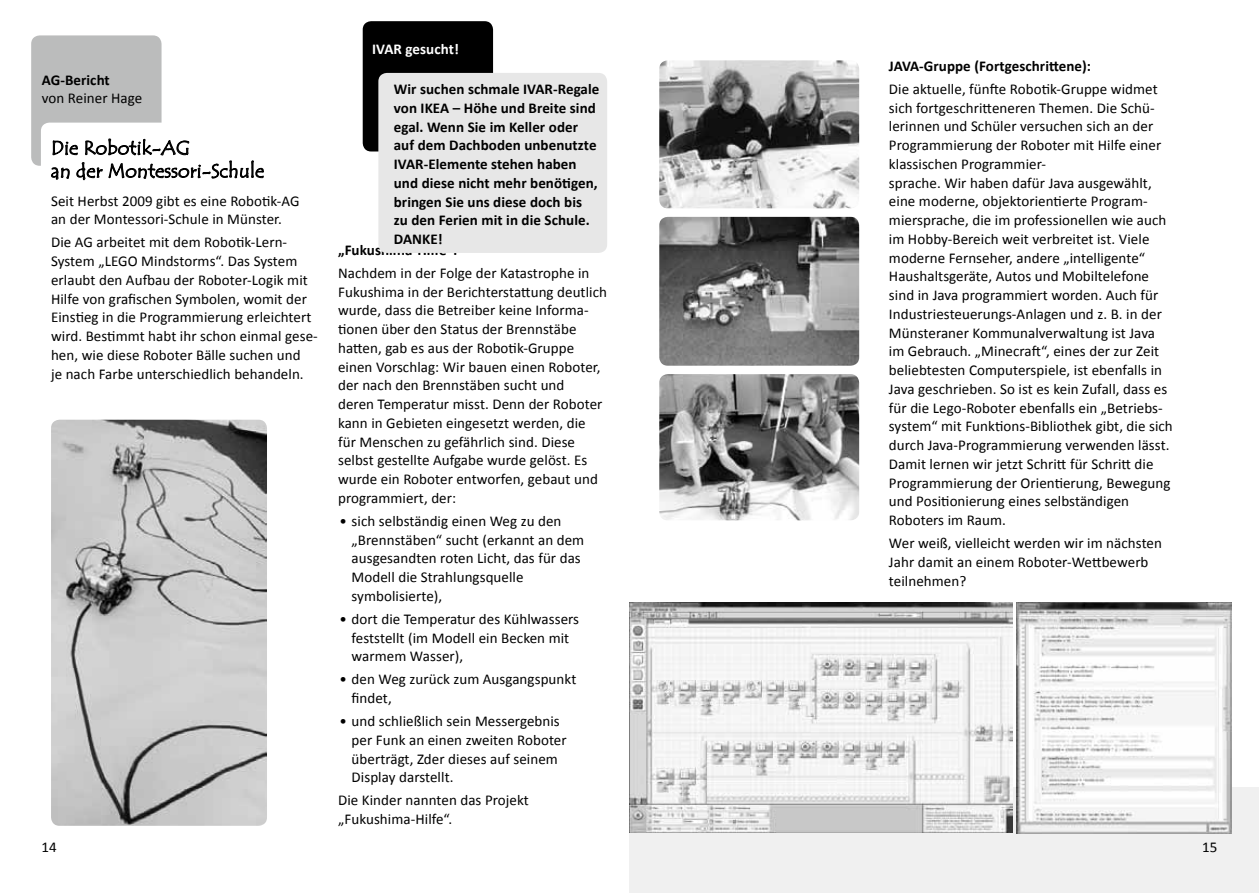
<style>
.page{position:relative;width:1259px;height:893px;background:#fff}
.page>*{position:absolute;margin:0;border:0;box-sizing:border-box;transform-origin:0 0}
.t1{font:19.5px/23px "Tempus Sans ITC";letter-spacing:.01em;color:#000}
.t2{font:15px/18.8px "Calibri";letter-spacing:.005em;color:#000}
.t3{font:700 15px/18.8px "Calibri";letter-spacing:.005em;color:#000}
.t4{font:700 15px "Calibri";letter-spacing:.005em;color:#fff}
</style>
<div class="page">
<div style="left:629px;top:787px;width:630px;height:106px;background:#f0f0f0"></div>
<img style="left:659px;top:60px;width:200px;height:148px">
<img style="left:659px;top:217px;width:200px;height:149px">
<img style="left:659px;top:374px;width:200px;height:146px">
<img style="left:629px;top:602px;width:383px;height:230px">
<img style="left:1016px;top:602px;width:215px;height:231px">
<div style="left:31px;top:35px;width:130px;height:131px;background:#bbbcbc;border-radius:9px"></div>
<div style="left:41px;top:123px;width:145px;height:130px;background:#fff;border-radius:9px"></div>
<svg style="left:51px;top:112px;width:213px;height:69px"></svg>
<img style="left:51px;top:420px;width:216px;height:406px">
<div style="left:363px;top:21px;width:130px;height:130px;background:#000;border-radius:9px"></div>
<div style="left:378px;top:73px;width:229px;height:180px;background:#e7e7e7;border-radius:9px"></div>
<p class="t4" style="left:372px;top:40px;width:88px">IVAR gesucht!</p>
<p class="t3" style="left:394px;top:80px;width:207px">Wir suchen schmale IVAR-Regale von IKEA – Höhe und Breite sind egal. Wenn Sie im Keller oder auf dem Dachboden unbenutzte<br>IVAR-Elemente stehen haben und diese nicht mehr benötigen, bringen Sie uns diese doch bis zu den Ferien mit in die Schule.<br>DANKE!</p>
<p class="t3" style="left:42px;top:70px;width:70px">AG-Bericht</p>
<p class="t2" style="left:42px;top:89px;width:102px">von Reiner Hage</p>
<h1 class="t1" style="left:51px;top:137px;width:215px">Die Robotik-AG<br>an der Montessori-Schule</h1>
<p class="t2" style="left:51px;top:191px;width:250px">Seit Herbst 2009 gibt es eine Robotik-AG an der Montessori-Schule in Münster.</p>
<p class="t2" style="left:51px;top:233px;width:268px">Die AG arbeitet mit dem Robotik-Lern-System „LEGO Mindstorms“. Das System erlaubt den Aufbau der Roboter-Logik mit Hilfe von grafischen Symbolen, womit der Einstieg in die Programmierung erleichtert wird. Bestimmt habt ihr schon einmal gese&shy;hen, wie diese Roboter Bälle suchen und<br>je nach Farbe unterschiedlich behandeln.</p>
<p class="t3" style="left:338px;top:240px;width:121px">„Fukushima-Hilfe“:</p>
<p class="t2" style="left:338px;top:263px;width:270px">Nachdem in der Folge der Katastrophe in Fukushima in der Berichterstattung deutlich wurde, dass die Betreiber keine Informa&shy;tionen über den Status der Brennstäbe hatten, gab es aus der Robotik-Gruppe einen Vorschlag: Wir bauen einen Roboter, der nach den Brennstäben sucht und<br>deren Temperatur misst. Denn der Roboter kann in Gebieten eingesetzt werden, die für Menschen zu gefährlich sind. Diese selbst gestellte Aufgabe wurde gelöst. Es wurde ein Roboter entworfen, gebaut und programmiert, der:</p>
<p class="t2" style="left:351px;top:511px;width:234px;text-indent:-12px">• sich selbständig einen Weg zu den „Brennstäben“ sucht (erkannt an dem ausgesandten roten Licht, das für das<br>Modell die Strahlungsquelle symbolisierte),</p>
<p class="t2" style="left:351px;top:609px;width:229px;text-indent:-12px">• dort die Temperatur des Kühlwassers feststellt (im Modell ein Becken mit warmem Wasser),</p>
<p class="t2" style="left:351px;top:670px;width:226px;text-indent:-12px">• den Weg zurück zum Ausgangspunkt findet,</p>
<p class="t2" style="left:351px;top:712px;width:217px;text-indent:-12px">• und schließlich sein Messergebnis per Funk an einen zweiten Roboter überträgt, Zder dieses auf seinem<br>Display darstellt.</p>
<p class="t2" style="left:338px;top:791px;width:192px">Die Kinder nannten das Projekt „Fukushima-Hilfe“.</p>
<p class="t2" style="left:41px;top:838px;width:17px">14</p>
<p class="t3" style="left:889px;top:57px;width:204px">JAVA-Gruppe (Fortgeschrittene):</p>
<p class="t2" style="left:889px;top:80px;width:285px">Die aktuelle, fünfte Robotik-Gruppe widmet sich fortgeschritteneren Themen. Die Schü&shy;lerinnen und Schüler versuchen sich an der Programmierung der Roboter mit Hilfe einer klassischen Programmier-<br>sprache. Wir haben dafür Java ausgewählt, eine moderne, objektorientierte Program&shy;miersprache, die im professionellen wie auch im Hobby-Bereich weit verbreitet ist. Viele moderne Fernseher, andere „intelligente“ Haushaltsgeräte, Autos und Mobiltelefone sind in Java programmiert worden. Auch für Industriesteuerungs-Anlagen und z. B. in der Münsteraner Kommunalverwaltung ist Java im Gebrauch. „Minecraft“, eines der zur Zeit beliebtesten Computerspiele, ist ebenfalls in Java geschrieben. So ist es kein Zufall, dass es für die Lego-Roboter ebenfalls ein „Betriebs&shy;system“ mit Funktions-Bibliothek gibt, die sich durch Java-Programmierung verwenden lässt.<br>Damit lernen wir jetzt Schritt für Schritt die Programmierung der Orientierung, Bewegung und Positionierung eines selbständigen Roboters im Raum.</p>
<p class="t2" style="left:889px;top:534px;width:274px">Wer weiß, vielleicht werden wir im nächsten<br>Jahr damit an einem Roboter-Wettbewerb teilnehmen?</p>
<p class="t2" style="left:1202px;top:838px;width:17px">15</p>
</div>
